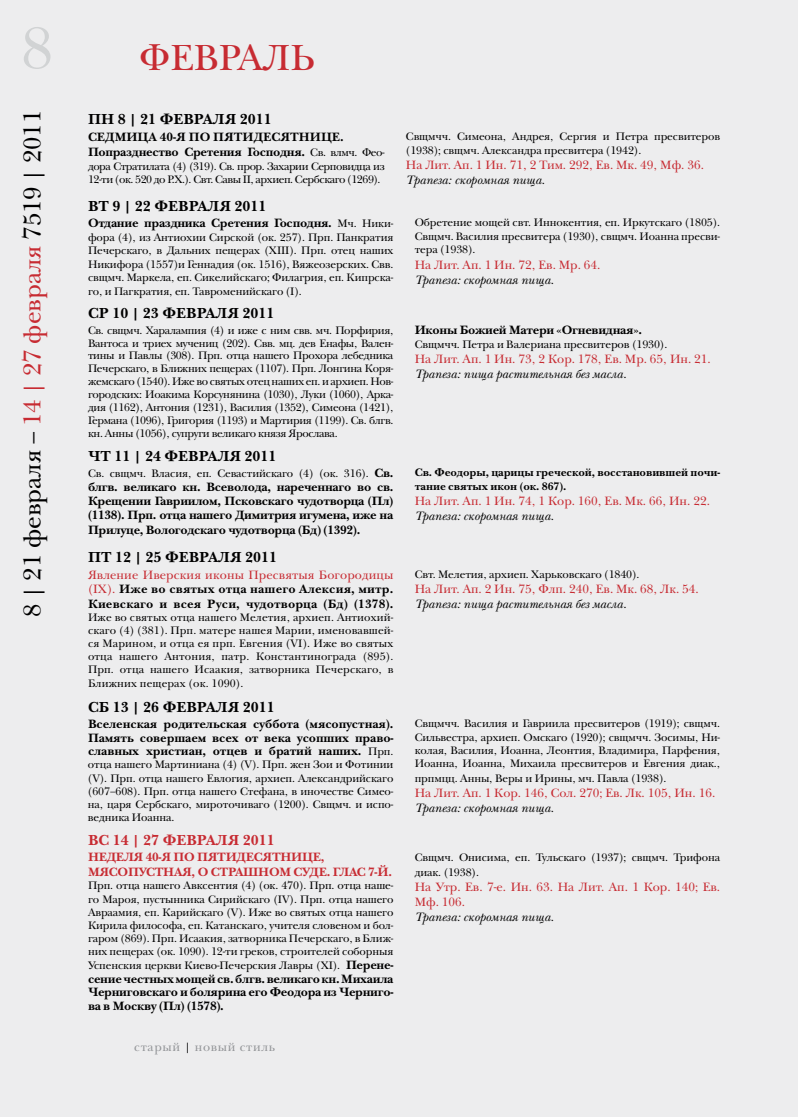
<style>
.page{position:relative;width:798px;height:1117px;background:#fff}
.page>*{position:absolute;margin:0;border:0;box-sizing:border-box;transform-origin:0 0}
.t1{font:60px "New Baskerville C";color:#d1d3d4}
.t2{font:37.5px "New Baskerville C";color:#c72b32}
.t3{font:25px "New Baskerville C";color:#000}
.t4{font:700 15px "New Baskerville C";color:#000}
.t5{font:700 15px "New Baskerville C";color:#c72b32}
.t6{font:700 12.5px/13.8px "New Baskerville C";letter-spacing:-.01em;color:#000;text-align:justify}
.t7{font:12.5px/13.8px "New Baskerville C";color:#c72b32}
.t8{font:italic 12.5px "New Baskerville C";color:#000}
.t9{font:700 12.5px "New Baskerville C";color:#c72b32}
.t10{font:12.5px "New Baskerville C";letter-spacing:.055em;color:#939598}
.t11{font:11.25px/13.2px "New Baskerville C";letter-spacing:-.01em;color:#000;text-align:justify}
.t12{font:11.25px/13.5px "New Baskerville C";letter-spacing:-.04em;color:#000}
.t13{font:700 11.25px/13.5px "New Baskerville C";letter-spacing:-.01em;color:#000}
.s1{color:#c72b32}
.s2{font-weight:400;font-size:11.25px}
.s3{font-weight:700;font-size:12.5px}
.s4{font-weight:700;color:#000}
.s5{color:#000}
</style>
<div class="page">
<div style="left:0;top:0;width:797px;height:1116px;background:#ededee"></div>
<hr style="left:797px;top:0;width:1px;height:1116px;background:#ededee">
<h1 class="t1" style="left:21px;top:12px;width:33px">8</h1>
<h3 class="t3" style="left:17px;top:617px;width:509px;rotate:-90deg">8 | 21 февраля – <span class="s1">14 | 27 февраля</span> 7519 | 2011</h3>
<h2 class="t2" style="left:139px;top:35px;width:177px">ФЕВРАЛЬ</h2>
<h3 class="t4" style="left:88px;top:111px;width:185px">ПН 8 | 21 февраля 2011</h3>
<p class="t6" style="left:88px;top:130px;width:11px">СЕДМИЦА</p>
<p class="t6" style="left:88px;top:129px;width:298px;line-height:15px;text-indent:72px">40-я по пятидесятнице.<br>Попразднество Сретения Господня. <span class="s2">Св. влмч. Фео-</span></p>
<p class="t12" style="left:88px;top:159px;width:298px">дора Стратилата (4) (319). Св. прор. Захарии Серповидца из<br>12-ти (ок. 520 до Р.Х.). Свт. Савы II, архиеп. Сербскаго (1269).</p>
<h3 class="t4" style="left:88px;top:197px;width:180px">ВТ 9 | 22 февраля 2011</h3>
<p class="t6" style="left:88px;top:216px;width:307px">Отдание праздника Сретения Господня. <span class="s2">Мч. Ники-</span></p>
<p class="t11" style="left:88px;top:230px;width:307px">фора (4), из Антиохии Сирской (ок. 257). Прп. Панкратия Печерскаго, в Дальних пещерах (XIII). Прп. отец наших Никифора (1557)и Геннадия (ок. 1516), Вяжеозерских. Свв. свщмч. Маркела, еп. Сикелийскаго; Филагрия, еп. Кипрска&shy;го, и Пагкратия, еп. Тавроменийскаго (I).</p>
<p class="t11" style="left:406px;top:130px;width:315px">Свщмчч. Симеона, Андрея, Сергия и Петра пресвитеров (1938); свщмч. Александра пресвитера (1942).</p>
<p class="t7" style="left:406px;top:158px;width:299px">На Лит. Ап. 1 Ин. 71, 2 Тим. 292, Ев. Мк. 49, Мф. 36.</p>
<p class="t8" style="left:406px;top:172px;width:141px">Трапеза: скоромная пища.</p>
<p class="t11" style="left:414px;top:216px;width:307px">Обретение мощей свт. Иннокентия, еп. Иркутскаго (1805).<br>Свщмч. Василия пресвитера (1930), свщмч. Иоанна пресви&shy;тера (1938).</p>
<p class="t7" style="left:414px;top:257px;width:187px">На Лит. Ап. 1 Ин. 72, Ев. Мр. 64.</p>
<p class="t8" style="left:414px;top:272px;width:141px">Трапеза: скоромная пища.</p>
<h3 class="t4" style="left:88px;top:304px;width:188px">СР 10 | 23 февраля 2011</h3>
<p class="t11" style="left:88px;top:323px;width:307px;line-height:12.9px">Св. свщмч. Харалампия (4) и иже с ним свв. мч. Порфирия, Вантоса и триех мучениц (202). Свв. мц. дев Енафы, Вален&shy;тины и Павлы (308). Прп. отца нашего Прохора лебедника Печерскаго, в Ближних пещерах (1107). Прп. Лонгина Коря&shy;жемскаго (1540). Иже во святых отец наших еп. и архиеп. Нов&shy;городских: Иоакима Корсунянина (1030), Луки (1060), Арка&shy;дия (1162), Антония (1231), Василия (1352), Симеона (1421), Германа (1096), Григория (1193) и Мартирия (1199). Св. блгв. кн. Анны (1056), супруги великаго князя Ярослава.</p>
<p class="t6" style="left:414px;top:323px;width:229px">Иконы Божией Матери «Огневидная».</p>
<p class="t11" style="left:414px;top:337px;width:254px">Свщмчч. Петра и Валериана пресвитеров (1930).</p>
<p class="t7" style="left:414px;top:351px;width:297px">На Лит. Ап. 1 Ин. 73, 2 Кор. 178, Ев. Мр. 65, Ин. 21.</p>
<p class="t8" style="left:414px;top:366px;width:213px">Трапеза: пища растительная без масла.</p>
<h3 class="t4" style="left:88px;top:447px;width:190px">ЧТ 11 | 24 февраля 2011</h3>
<p class="t11" style="left:88px;top:467px;width:307px">Св. свщмч. Власия, еп. Севастийскаго (4) (ок. 316). <span class="s3">Св.</span></p>
<p class="t6" style="left:88px;top:480px;width:307px">блгв. великаго кн. Всеволода, нареченнаго во св.<br>Крещении Гавриилом, Псковскаго чудотворца (Пл) (1138). Прп. отца нашего Димитрия игумена, иже на</p>
<p class="t6" style="left:88px;top:522px;width:274px">Прилуце, Вологодскаго чудотворца (Бд) (1392).</p>
<h3 class="t4" style="left:88px;top:548px;width:191px">ПТ 12 | 25 февраля 2011</h3>
<p class="t7" style="left:88px;top:568px;width:307px">Явление Иверския иконы Пресвятыя Богородицы (IX). <span class="s4">Иже во святых отца нашего Алексия, митр.</span></p>
<p class="t6" style="left:88px;top:596px;width:307px">Киевскаго и всея Руси, чудотворца (Бд) (1378).</p>
<p class="t11" style="left:88px;top:610px;width:307px">Иже во святых отца нашего Мелетия, архиеп. Антиохий&shy;скаго (4) (381). Прп. матере нашея Марии, именовавшей&shy;ся Марином, и отца ея прп. Евгения (VI). Иже во святых отца нашего Антония, патр. Константинограда (895).<br>Прп. отца нашего Исаакия, затворника Печерскаго, в Ближних пещерах (ок. 1090).</p>
<h3 class="t4" style="left:88px;top:698px;width:188px">СБ 13 | 26 февраля 2011</h3>
<p class="t6" style="left:88px;top:716px;width:307px">Вселенская родительская суббота (мясопустная).<br>Память совершаем всех от века усопших право&shy;славных христиан, отцев и братий наших. <span class="s2">Прп.</span></p>
<p class="t11" style="left:88px;top:758px;width:307px">отца нашего Мартиниана (4) (V). Прп. жен Зои и Фотинии (V). Прп. отца нашего Евлогия, архиеп. Александрийскаго (607–608). Прп. отца нашего Стефана, в иночестве Симео&shy;на, царя Сербскаго, мироточиваго (1200). Свщмч. и испо&shy;ведника Иоанна.</p>
<h3 class="t5" style="left:88px;top:831px;width:188px">ВС 14 | 27 февраля 2011</h3>
<p class="t9" style="left:88px;top:849px;width:11px">НЕДЕЛЯ</p>
<p class="t9" style="left:146px;top:849px;width:62px">40-Я ПО ПЯТИДЕСЯТНИЦЕ</p>
<p class="t9" style="left:321px;top:849px;width:5px">,</p>
<p class="t9" style="left:88px;top:864px;width:11px">МЯСОПУСТНАЯ</p>
<p class="t9" style="left:191px;top:864px;width:31px">, О СТРАШНОМ</p>
<p class="t9" style="left:293px;top:864px;width:10px">СУДЕ</p>
<p class="t9" style="left:327px;top:864px;width:16px">. ГЛАС</p>
<p class="t9" style="left:368px;top:864px;width:25px">7-Й.</p>
<p class="t11" style="left:88px;top:879px;width:307px">Прп. отца нашего Авксентия (4) (ок. 470). Прп. отца наше&shy;го Мароя, пустынника Сирийскаго (IV). Прп. отца нашего Авраамия, еп. Карийскаго (V). Иже во святых отца нашего Кирила философа, еп. Катанскаго, учителя словеном и бол&shy;гаром (869). Прп. Исаакия, затворника Печерскаго, в Ближ&shy;них пещерах (ок. 1090). 12-ти греков, строителей соборныя Успенския церкви Киево-Печерския Лавры (XI). <span class="s3">Перене-</span></p>
<p class="t6" style="left:88px;top:971px;width:307px">сение честных мощей св. блгв. великаго кн. Михаила Черниговскаго и болярина его Феодора из Черниго&shy;ва в Москву (Пл) (1578).</p>
<p class="t10" style="left:134px;top:1038px;width:142px">старый <span class="s5">|</span> новый стиль</p>
<p class="t13" style="left:414px;top:466px;width:307px">Св. Феодоры, царицы греческой, восстановившей почи&shy;тание святых икон (ок. 867).</p>
<p class="t7" style="left:414px;top:494px;width:296px">На Лит. Ап. 1 Ин. 74, 1 Кор. 160, Ев. Мк. 66, Ин. 22.</p>
<p class="t8" style="left:414px;top:508px;width:141px">Трапеза: скоромная пища.</p>
<p class="t11" style="left:414px;top:567px;width:226px">Свт. Мелетия, архиеп. Харьковскаго (1840).</p>
<p class="t7" style="left:414px;top:582px;width:285px">На Лит. Ап. 2 Ин. 75, Флп. 240, Ев. Мк. 68, Лк. 54.</p>
<p class="t8" style="left:414px;top:596px;width:213px">Трапеза: пища растительная без масла.</p>
<p class="t11" style="left:414px;top:717px;width:307px">Свщмчч. Василия и Гавриила пресвитеров (1919); свщмч.<br>Сильвестра, архиеп. Омскаго (1920); свщмчч. Зосимы, Ни&shy;колая, Василия, Иоанна, Леонтия, Владимира, Парфения, Иоанна, Иоанна, Михаила пресвитеров и Евгения диак.,</p>
<p class="t11" style="left:414px;top:771px;width:253px">прпмцц. Анны, Веры и Ирины, мч. Павла (1938).</p>
<p class="t7" style="left:414px;top:785px;width:302px">На Лит. Ап. 1 Кор. 146, Сол. 270; Ев. Лк. 105, Ин. 16.</p>
<p class="t8" style="left:414px;top:800px;width:141px">Трапеза: скоромная пища.</p>
<p class="t11" style="left:414px;top:849px;width:307px;line-height:15px">Свщмч. Онисима, еп. Тульскаго (1937); свщмч. Трифона диак. (1938).</p>
<p class="t7" style="left:414px;top:879px;width:307px;line-height:15px">На Утр. Ев. 7-е. Ин. 63. На Лит. Ап. 1 Кор. 140; Ев.<br>Мф. 106.</p>
<p class="t8" style="left:414px;top:909px;width:141px">Трапеза: скоромная пища.</p>
</div>
